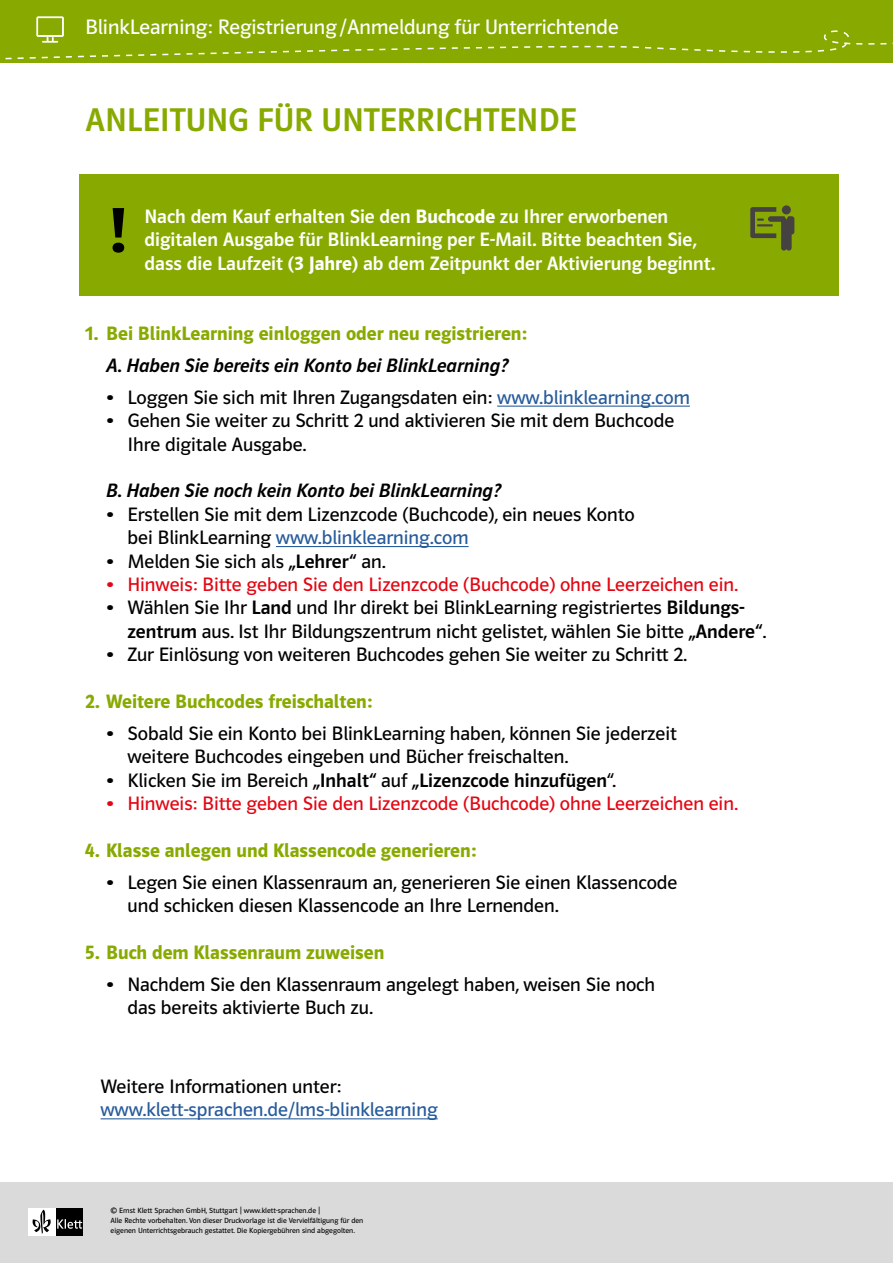
<style>
.page{position:relative;width:893px;height:1263px;background:#fff}
.page>*{position:absolute;margin:0;border:0;box-sizing:border-box;transform-origin:0 0}
.t1{font:600 64.5px "Polo CEF";color:#000}
.t2{font:500 33px "Polo CEF";letter-spacing:.005em;color:#8a0}
.t3{font:21px "Polo CEF";color:#fff}
.t4{font:19.5px/23.4px "Polo CEF";color:#000}
.t5{font:500 19.5px/23.4px "Polo CEF";color:#fff}
.t6{font:600 19.5px "Polo CEF";color:#8a0}
.t7{font:19.5px "Polo CEF";color:#e30613}
.t8{font:italic 500 19.5px "Polo CEF";color:#000}
.t9{font:500 19.5px "Polo CEF";color:#000}
.t10{font:19.5px "Polo CEF";color:#275b9b}
.t11{font:7.5px/10.1px "Polo CEF";color:#000}
.s1{font-weight:600}
.s2{color:#275b9b}
.s3{font-weight:500}
.s4{font-weight:400}
</style>
<div class="page">
<div style="left:0;top:1182px;width:893px;height:81px;background:#dadada"></div>
<div style="left:56px;top:1208px;width:27px;height:27px;background:#000"></div>
<div style="left:28px;top:1208px;width:28px;height:27px;background:#fff"></div>
<svg style="left:57px;top:1219px;width:25px;height:10px"></svg>
<svg style="left:33px;top:1210px;width:18px;height:24px"></svg>
<div style="left:0;top:0;width:893px;height:62px;background:#8a0"></div>
<svg style="left:5px;top:16px;width:888px;height:44px"></svg>
<div style="left:80px;top:174px;width:759px;height:122px;background:#8a0"></div>
<hr style="left:497px;top:406px;width:193px;height:1px;background:#275b9b">
<hr style="left:276px;top:546px;width:193px;height:1px;background:#275b9b">
<hr style="left:101px;top:1118px;width:337px;height:1px;background:#275b9b">
<svg style="left:750px;top:205px;width:45px;height:46px"></svg>
<p class="t3" style="left:85px;top:14px;width:535px">BlinkLearning: Registrierung/Anmeldung für Unterrichtende</p>
<h2 class="t2" style="left:85px;top:100px;width:493px">ANLEITUNG FÜR UNTERRICHTENDE</h2>
<h1 class="t1" style="left:106px;top:192px;width:22px">!</h1>
<p class="t5" style="left:145px;top:205px;width:572px">Nach dem Kauf erhalten Sie den <span class="s1">Buchcode</span> zu Ihrer erworbenen digitalen Ausgabe für BlinkLearning per E-Mail. Bitte beachten Sie, dass die Laufzeit <span class="s1">(3 Jahre)</span> ab dem Zeitpunkt der Aktivierung beginnt.</p>
<p class="t6" style="left:85px;top:322px;width:444px">1. Bei BlinkLearning einloggen oder neu registrieren:</p>
<p class="t8" style="left:106px;top:354px;width:404px">A. Haben Sie bereits ein Konto bei BlinkLearning?</p>
<p class="t4" style="left:106px;top:386px;width:585px">• Loggen Sie sich mit Ihren Zugangsdaten ein: <span class="s2">www.blinklearning.com</span></p>
<p class="t4" style="left:128px;top:409px;width:548px;text-indent:-21px">• Gehen Sie weiter zu Schritt 2 und aktivieren Sie mit dem Buchcode<br>Ihre digitale Ausgabe.</p>
<p class="t8" style="left:106px;top:479px;width:397px">B. Haben Sie noch kein Konto bei BlinkLearning?</p>
<p class="t4" style="left:128px;top:503px;width:509px;text-indent:-21px">• Erstellen Sie mit dem Lizenzcode (Buchcode), ein neues Konto bei BlinkLearning <span class="s2">www.blinklearning.com</span></p>
<p class="t4" style="left:106px;top:550px;width:281px">• Melden Sie sich als <span class="s3">„Lehrer“</span> an.</p>
<p class="t7" style="left:106px;top:573px;width:633px">• Hinweis: Bitte geben Sie den Lizenzcode (Buchcode) ohne Leerzeichen ein.</p>
<p class="t4" style="left:128px;top:596px;width:640px;text-indent:-21px">• Wählen Sie Ihr <span class="s3">Land</span> und Ihr direkt bei BlinkLearning registriertes <span class="s3">Bildungs&shy;zentrum</span> aus. Ist Ihr Bildungszentrum nicht gelistet, wählen Sie bitte <span class="s3">„Andere“</span>.</p>
<p class="t4" style="left:106px;top:643px;width:582px">• Zur Einlösung von weiteren Buchcodes gehen Sie weiter zu Schritt 2.</p>
<p class="t6" style="left:85px;top:690px;width:289px">2. Weitere Buchcodes freischalten:</p>
<p class="t4" style="left:128px;top:722px;width:551px;text-indent:-21px">• Sobald Sie ein Konto bei BlinkLearning haben, können Sie jederzeit weitere Buchcodes eingeben und Bücher freischalten.</p>
<p class="t9" style="left:106px;top:768px;width:511px"><span class="s4">• Klicken Sie im Bereich</span> „Inhalt“ <span class="s4">auf</span> „Lizenzcode hinzufügen<span class="s4">“.</span></p>
<p class="t7" style="left:106px;top:792px;width:633px">• Hinweis: Bitte geben Sie den Lizenzcode (Buchcode) ohne Leerzeichen ein.</p>
<p class="t6" style="left:85px;top:839px;width:393px">4. Klasse anlegen und Klassencode generieren:</p>
<p class="t4" style="left:127px;top:871px;width:551px;text-indent:-21px">• Legen Sie einen Klassenraum an, generieren Sie einen Klassencode und schicken diesen Klassencode an Ihre Lernenden.</p>
<p class="t6" style="left:85px;top:941px;width:301px">5. Buch dem Klassenraum zuweisen</p>
<p class="t4" style="left:127px;top:973px;width:529px;text-indent:-21px">• Nachdem Sie den Klassenraum angelegt haben, weisen Sie noch das bereits aktivierte Buch zu.</p>
<p class="t4" style="left:100px;top:1075px;width:242px">Weitere Informationen unter:</p>
<p class="t10" style="left:100px;top:1098px;width:339px">www.klett-sprachen.de/lms-blinklearning</p>
<p class="t11" style="left:111px;top:1206px;width:254px">© Ernst Klett Sprachen GmbH, Stuttgart | www.klett-sprachen.de |<br>Alle Rechte vorbehalten. Von dieser Druckvorlage ist die Vervielfältigung für den eigenen Unterrichtsgebrauch gestattet. Die Kopiergebühren sind abgegolten.</p>
</div>
